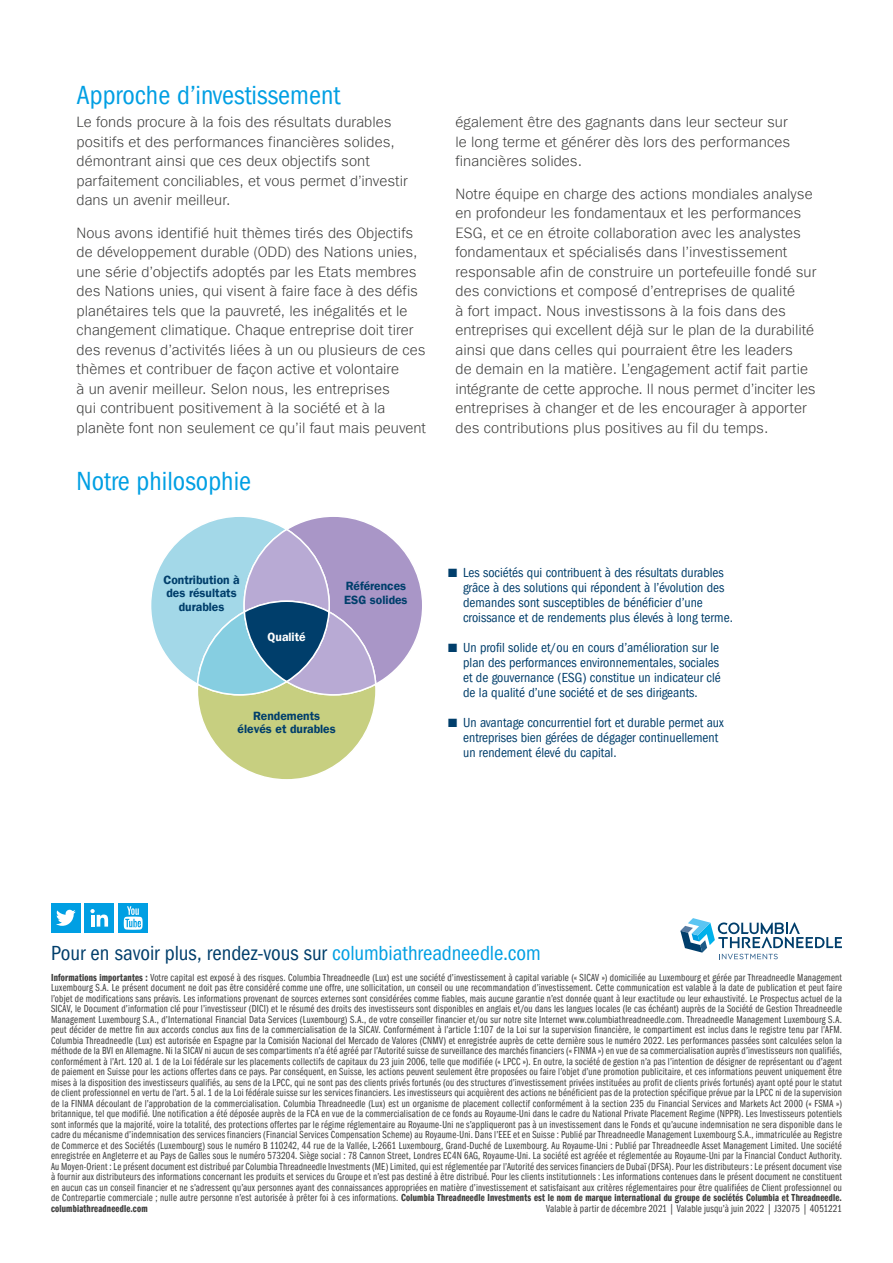
<style>
.page{position:relative;width:893px;height:1263px;background:#fff}
.page>*{position:absolute;margin:0;border:0;box-sizing:border-box;transform-origin:0 0}
.t1{font:condensed 27px "ITC Frank Gofor Ameriprise";color:#009fe3}
.t2{font:condensed 21px "ITC Frank Gofor Ameriprise";letter-spacing:-.005em;color:#003e6b}
.t3{font:300 15px/19.5px "ITC Frank Gofor Ameriprise";letter-spacing:.005em;color:#3c3c3b}
.t4{font:condensed 13.5px/15px "ITC Frank Gofor Ameriprise";color:#003e6b}
.t5{font:12px/13.5px "ITC Frank Gofor Ameriprise Dm";color:#003e6b;text-align:center}
.t6{font:12px "ITC Frank Gofor Ameriprise Dm";color:#fff}
.t7{font:10.5px/10.5px "ITC Frank Gofor Ameriprise Bk Cm";letter-spacing:.02em;color:#3c3c3b;text-align:justify}
.t8{font:10.5px/10.5px "ITC Frank Gofor Ameriprise Dm Cm";letter-spacing:.02em;color:#3c3c3b}
.s1{color:#009fe3}
.s2{font-family:"ITC Frank Gofor Ameriprise Dm Cm"}
.s3{font-family:"ITC Frank Gofor Ameriprise Bk Cm"}
</style>
<div class="page">
<div style="left:85px;top:903px;width:29px;height:30px;background:#009fe3"></div>
<div style="left:119px;top:903px;width:29px;height:30px;background:#009fe3"></div>
<svg style="left:124px;top:906px;width:19px;height:24px"></svg>
<svg style="left:90px;top:909px;width:18px;height:17px"></svg>
<div style="left:51px;top:903px;width:29px;height:30px;background:#009fe3"></div>
<svg style="left:56px;top:910px;width:20px;height:16px"></svg>
<svg style="left:680px;top:918px;width:162px;height:41px"></svg>
<svg style="left:151px;top:517px;width:271px;height:262px"></svg>
<h1 class="t1" style="left:77px;top:79px;width:265px">Approche d’investissement</h1>
<h3 class="t3" style="left:77px;top:113px;width:333px">Le fonds procure à la fois des résultats durables positifs et des performances financières solides, démontrant ainsi que ces deux objectifs sont parfaitement conciliables, et vous permet d’investir dans un avenir meilleur.</h3>
<p class="t3" style="left:77px;top:223px;width:351px">Nous avons identifié huit thèmes tirés des Objectifs de développement durable (ODD) des Nations unies, une série d’objectifs adoptés par les Etats membres des Nations unies, qui visent à faire face à des défis planétaires tels que la pauvreté, les inégalités et le changement climatique. Chaque entreprise doit tirer des revenus d’activités liées à un ou plusieurs de ces thèmes et contribuer de façon active et volontaire<br>à un avenir meilleur. Selon nous, les entreprises<br>qui contribuent positivement à la société et à la planète font non seulement ce qu’il faut mais peuvent</p>
<h1 class="t1" style="left:77px;top:465px;width:176px">Notre philosophie</h1>
<h3 class="t3" style="left:455px;top:113px;width:336px">également être des gagnants dans leur secteur sur le long terme et générer dès lors des performances financières solides.</h3>
<p class="t3" style="left:455px;top:184px;width:362px">Notre équipe en charge des actions mondiales analyse en profondeur les fondamentaux et les performances ESG, et ce en étroite collaboration avec les analystes fondamentaux et spécialisés dans l’investissement responsable afin de construire un portefeuille fondé sur des convictions et composé d’entreprises de qualité<br>à fort impact. Nous investissons à la fois dans des entreprises qui excellent déjà sur le plan de la durabilité ainsi que dans celles qui pourraient être les leaders<br>de demain en la matière. L’engagement actif fait partie intégrante de cette approche. Il nous permet d’inciter les entreprises à changer et de les encourager à apporter des contributions plus positives au fil du temps.</p>
<p class="t5" style="left:163px;top:573px;width:78px">Contribution à des résultats durables</p>
<p class="t5" style="left:344px;top:579px;width:65px;text-align:left">Références<br>ESG solides</p>
<p class="t6" style="left:268px;top:630px;width:40px">Qualité</p>
<p class="t5" style="left:238px;top:709px;width:100px">Rendements élevés et durables</p>
<p class="t4" style="left:463px;top:565px;width:271px;text-indent:-15px">■ Les sociétés qui contribuent à des résultats durables grâce à des solutions qui répondent à l’évolution des demandes sont susceptibles de bénéficier d’une croissance et de rendements plus élevés à long terme.</p>
<p class="t4" style="left:463px;top:640px;width:259px;text-align:justify;text-indent:-15px">■ Un profil solide et/ou en cours d’amélioration sur le plan des performances environnementales, sociales et de gouvernance (ESG) constitue un indicateur clé de la qualité d’une société et de ses dirigeants.</p>
<p class="t4" style="left:463px;top:715px;width:262px;text-indent:-15px">■ Un avantage concurrentiel fort et durable permet aux entreprises bien gérées de dégager continuellement un rendement élevé du capital.</p>
<h2 class="t2" style="left:51px;top:941px;width:491px">Pour en savoir plus, rendez-vous sur <span class="s1">columbiathreadneedle.com</span></h2>
<p class="t7" style="left:51px;top:972px;width:792px"><span class="s2">Informations importantes :</span> Votre capital est exposé à des risques. Columbia Threadneedle (Lux) est une société d’investissement à capital variable (« SICAV ») domiciliée au Luxembourg et gérée par Threadneedle Management Luxembourg S.A. Le présent document ne doit pas être considéré comme une offre, une sollicitation, un conseil ou une recommandation d’investissement. Cette communication est valable à la date de publication et peut faire l’objet de modifications sans préavis. Les informations provenant de sources externes sont considérées comme fiables, mais aucune garantie n’est donnée quant à leur exactitude ou leur exhaustivité. Le Prospectus actuel de la SICAV, le Document d’information clé pour l’investisseur (DICI) et le résumé des droits des investisseurs sont disponibles en anglais et/ou dans les langues locales (le cas échéant) auprès de la Société de Gestion Threadneedle Management Luxembourg S.A., d’International Financial Data Services (Luxembourg) S.A., de votre conseiller financier et/ou sur notre site Internet www.columbiathreadneedle.com. Threadneedle Management Luxembourg S.A. peut décider de mettre fin aux accords conclus aux fins de la commercialisation de la SICAV. Conformément à l’article 1:107 de la Loi sur la supervision financière, le compartiment est inclus dans le registre tenu par l’AFM.<br>Columbia Threadneedle (Lux) est autorisée en Espagne par la Comisión Nacional del Mercado de Valores (CNMV) et enregistrée auprès de cette dernière sous le numéro 2022. Les performances passées sont calculées selon la méthode de la BVI en Allemagne. Ni la SICAV ni aucun de ses compartiments n’a été agréé par l’Autorité suisse de surveillance des marchés financiers (« FINMA ») en vue de sa commercialisation auprès d’investisseurs non qualifiés, conformément à l’Art. 120 al. 1 de la Loi fédérale sur les placements collectifs de capitaux du 23 juin 2006, telle que modifiée (« LPCC »). En outre, la société de gestion n’a pas l’intention de désigner de représentant ou d’agent de paiement en Suisse pour les actions offertes dans ce pays. Par conséquent, en Suisse, les actions peuvent seulement être proposées ou faire l’objet d’une promotion publicitaire, et ces informations peuvent uniquement être mises à la disposition des investisseurs qualifiés, au sens de la LPCC, qui ne sont pas des clients privés fortunés (ou des structures d’investissement privées instituées au profit de clients privés fortunés) ayant opté pour le statut de client professionnel en vertu de l’art. 5 al. 1 de la Loi fédérale suisse sur les services financiers. Les investisseurs qui acquièrent des actions ne bénéficient pas de la protection spécifique prévue par la LPCC ni de la supervision de la FINMA découlant de l’approbation de la commercialisation. Columbia Threadneedle (Lux) est un organisme de placement collectif conformément à la section 235 du Financial Services and Markets Act 2000 (« FSMA ») britannique, tel que modifié. Une notification a été déposée auprès de la FCA en vue de la commercialisation de ce fonds au Royaume-Uni dans le cadre du National Private Placement Regime (NPPR). Les Investisseurs potentiels sont informés que la majorité, voire la totalité, des protections offertes par le régime réglementaire au Royaume-Uni ne s’appliqueront pas à un investissement dans le Fonds et qu’aucune indemnisation ne sera disponible dans le cadre du mécanisme d’indemnisation des services financiers (Financial Services Compensation Scheme) au Royaume-Uni. Dans l’EEE et en Suisse : Publié par Threadneedle Management Luxembourg S.A., immatriculée au Registre de Commerce et des Sociétés (Luxembourg) sous le numéro B 110242, 44 rue de la Vallée, L-2661 Luxembourg, Grand-Duché de Luxembourg. Au Royaume-Uni : Publié par Threadneedle Asset Management Limited. Une société enregistrée en Angleterre et au Pays de Galles sous le numéro 573204. Siège social : 78 Cannon Street, Londres EC4N 6AG, Royaume-Uni. La société est agréée et réglementée au Royaume-Uni par la Financial Conduct Authority.<br>Au Moyen-Orient : Le présent document est distribué par Columbia Threadneedle Investments (ME) Limited, qui est réglementée par l’Autorité des services financiers de Dubaï (DFSA). Pour les distributeurs : Le présent document vise à fournir aux distributeurs des informations concernant les produits et services du Groupe et n’est pas destiné à être distribué. Pour les clients institutionnels : Les informations contenues dans le présent document ne constituent en aucun cas un conseil financier et ne s’adressent qu’aux personnes ayant des connaissances appropriées en matière d’investissement et satisfaisant aux critères réglementaires pour être qualifiées de Client professionnel ou</p>
<p class="t8" style="left:51px;top:1193px;width:792px"><span class="s3">de Contrepartie commerciale ; nulle autre personne n’est autorisée à prêter foi à ces informations.</span> Columbia Threadneedle Investments est le nom de marque international du groupe de sociétés Columbia et Threadneedle. columbiathreadneedle.com</p>
<p class="t7" style="left:546px;top:1203px;width:297px">Valable à partir de décembre 2021 | Valable jusqu’à juin 2022 | J32075 | 4051221</p>
</div>
